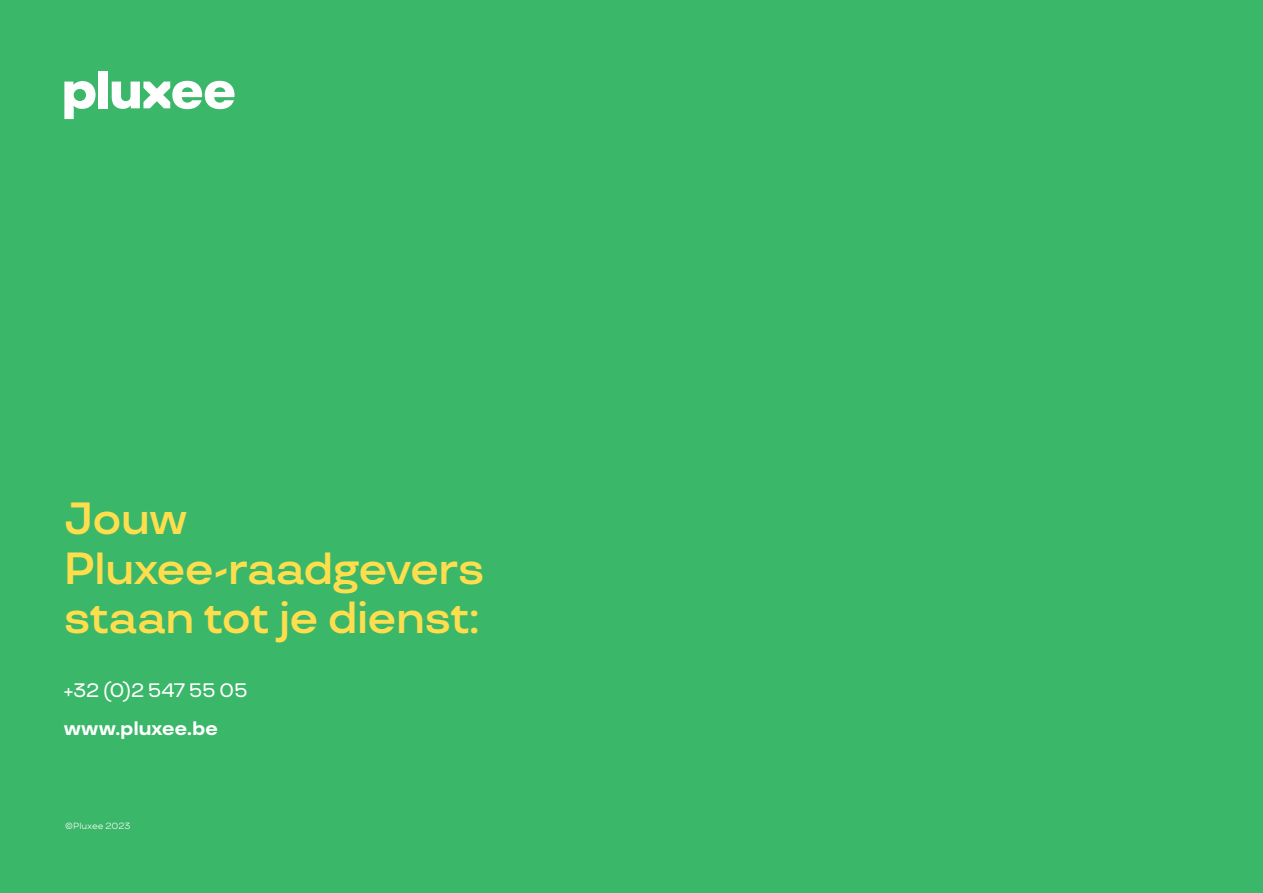
<style>
.page{position:relative;width:1263px;height:893px;background:#3bb769}
.page>*{position:absolute;margin:0;border:0;box-sizing:border-box;transform-origin:0 0}
.t1{font:600 45px "TT Travels";letter-spacing:-.03em;color:#ffde4e}
.Bullets{font:500 19.5px "TT Travels";letter-spacing:-.02em;color:#fff}
.Bullets-2{font:700 19.5px "TT Travels";letter-spacing:-.02em;color:#fff}
.t2{font:9px "TT Travels";color:#fff}
</style>
<div class="page">
<svg style="left:64px;top:81px;width:32px;height:38px"></svg>
<div style="left:99px;top:71px;width:9px;height:37px;background:#fff"></div>
<svg style="left:112px;top:81px;width:122px;height:28px"></svg>
<p class="t1" style="left:64px;top:491px;width:125px">Jouw</p>
<p class="t1" style="left:64px;top:541px;width:422px">Pluxee-raadgevers</p>
<p class="t1" style="left:64px;top:590px;width:417px">staan tot je dienst:</p>
<p class="Bullets" style="left:64px;top:678px;width:185px">+32 (0)2 547 55 05</p>
<p class="Bullets-2" style="left:64px;top:716px;width:156px">www.pluxee.be</p>
<p class="t2" style="left:65px;top:821px;width:67px">©Pluxee 2023</p>
</div>
